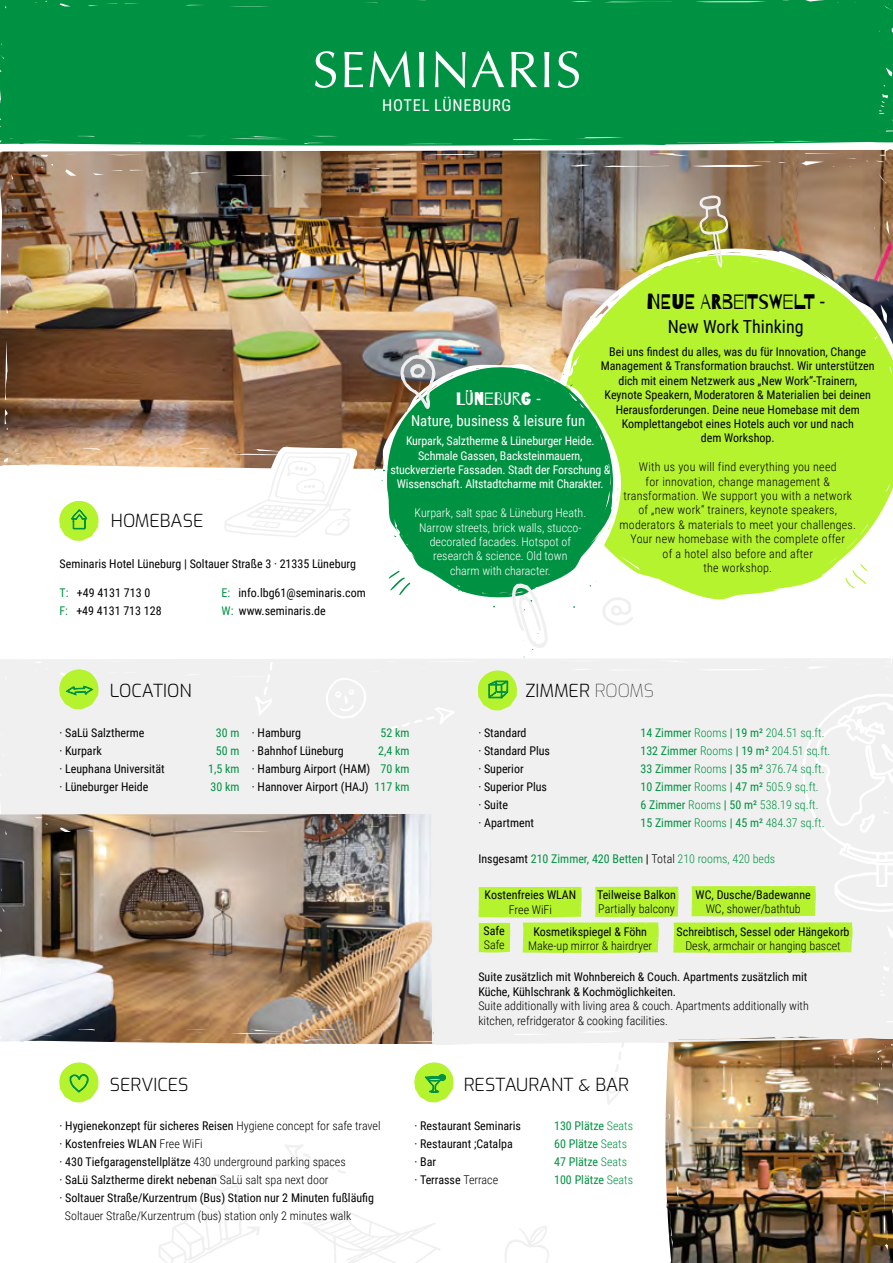
<style>
.page{position:relative;width:893px;height:1263px;background:#fff}
.page>*{position:absolute;margin:0;border:0;box-sizing:border-box;transform-origin:0 0}
.t1{font:21px "Barriecito";color:#000}
.t2{font:100 18px "Exo";color:#000}
.t3{font:18px "Roboto Condensed";color:#000}
.t4{font:18px "Barriecito";color:#fff}
.t5{font:16.5px "Roboto Condensed";letter-spacing:.045em;color:#fff}
.t6{font:15px "Roboto Condensed";color:#fff}
.t7{font:12px/14.4px "Roboto Condensed";color:#000}
.t8{font:300 12px/14.4px "Roboto Condensed";letter-spacing:.02em;color:#000;text-align:center}
.t9{font:300 12px/14.4px "Roboto Condensed";color:#000}
.t10{font:300 12px "Roboto Condensed";color:#009243}
.t11{font:12px/14.4px "Roboto Condensed";letter-spacing:-.01em;color:#fff;text-align:center}
.t12{font:300 12px/14.4px "Roboto Condensed";color:#fff;text-align:center}
.t13{font:12px "Roboto Condensed";color:#009243}
.s1{color:#009243}
.s2{font-family:"Roboto Condensed"}
.s3{font-weight:400}
.s4{color:#000}
.s5{font-weight:300;color:#000}
.s6{font-weight:300}
.s7{font-size:15.9px}
</style>
<div class="page">
<img style="left:665px;top:1044px;width:228px;height:219px">
<div style="left:0;top:657px;width:893px;height:156px;background:#f0f0f0"></div>
<div style="left:1px;top:813px;width:892px;height:231px;background:#f0f0f0"></div>
<img style="left:0;top:814px;width:431px;height:230px">
<img style="left:0;top:149px;width:893px;height:320px">
<div style="left:0;top:0;width:893px;height:146px;background:#009243"></div>
<img style="left:545px;top:236px;width:348px;height:127px">
<svg style="left:550px;top:248px;width:343px;height:115px"></svg>
<svg style="left:556px;top:249px;width:337px;height:351px;fill:#b5f32f"></svg>
<svg style="left:843px;top:564px;width:24px;height:24px"></svg>
<svg style="left:378px;top:363px;width:245px;height:245px"></svg>
<svg style="left:386px;top:364px;width:227px;height:235px"></svg>
<svg style="left:394px;top:534px;width:6px;height:3px"></svg>
<svg style="left:383px;top:470px;width:4px;height:4px"></svg>
<svg style="left:458px;top:589px;width:5px;height:3px"></svg>
<svg style="left:559px;top:374px;width:13px;height:17px"></svg>
<svg style="left:589px;top:581px;width:8px;height:5px"></svg>
<div style="left:387px;top:369px;width:222px;height:222px;background:#009243;border-radius:50%"></div>
<svg style="left:388px;top:570px;width:23px;height:25px"></svg>
<img style="left:390px;top:347px;width:62px;height:105px">
<svg style="left:59px;top:500px;width:40px;height:41px"></svg>
<svg style="left:59px;top:669px;width:40px;height:41px"></svg>
<svg style="left:59px;top:1062px;width:40px;height:41px"></svg>
<svg style="left:414px;top:1062px;width:40px;height:41px"></svg>
<div style="left:431px;top:794px;width:41px;height:251px;background:#f0f0f0"></div>
<svg style="left:255px;top:657px;width:21px;height:59px"></svg>
<svg style="left:390px;top:706px;width:65px;height:24px"></svg>
<svg style="left:604px;top:1039px;width:21px;height:66px"></svg>
<svg style="left:285px;top:1144px;width:61px;height:30px"></svg>
<svg style="left:602px;top:597px;width:31px;height:28px"></svg>
<svg style="left:224px;top:446px;width:136px;height:91px"></svg>
<svg style="left:325px;top:677px;width:41px;height:42px"></svg>
<svg style="left:699px;top:195px;width:29px;height:73px"></svg>
<svg style="left:512px;top:583px;width:36px;height:67px"></svg>
<svg style="left:505px;top:1226px;width:44px;height:37px"></svg>
<svg style="left:159px;top:1174px;width:101px;height:89px"></svg>
<svg style="left:303px;top:1209px;width:137px;height:54px"></svg>
<svg style="left:478px;top:670px;width:415px;height:283px"></svg>
<svg style="left:315px;top:51px;width:264px;height:37px"></svg>
<h3 class="t5" style="left:382px;top:94px;width:131px">HOTEL LÜNEBURG</h3>
<h2 class="t2" style="left:111px;top:508px;width:94px">HOMEBASE</h2>
<p class="t7" style="left:60px;top:556px;width:298px">Seminaris Hotel Lüneburg | Soltauer Straße 3 · 21335 Lüneburg</p>
<p class="t7" style="left:60px;top:585px;width:92px"><span class="s1">T:</span> +49 4131 713 0</p>
<p class="t7" style="left:222px;top:585px;width:146px"><span class="s1">E:</span> info.lbg61@seminaris.com</p>
<p class="t7" style="left:60px;top:603px;width:104px"><span class="s1">F:</span> +49 4131 713 128</p>
<p class="t7" style="left:222px;top:603px;width:106px"><span class="s1">W:</span> www.seminaris.de</p>
<h1 class="t1" style="left:646px;top:287px;width:180px">NEUE ARBEITSWELT <span class="s2">-</span></h1>
<h2 class="t3" style="left:668px;top:314px;width:137px">New Work Thinking</h2>
<p class="t7" style="left:601px;top:344px;width:275px;text-align:center">Bei uns findest du alles, was du für Innovation, Change Management &amp; Transformation brauchst. Wir unterstützen dich mit einem Netzwerk aus „New Work“-Trainern, Keynote Speakern, Moderatoren &amp; Materialien bei deinen Herausforderungen. Deine neue Homebase mit dem Komplettangebot eines Hotels auch vor und nach<br>dem Workshop.</p>
<p class="t8" style="left:619px;top:459px;width:238px">With us you will find everything you need<br>for innovation, change management &amp; transformation. We support you with a network of „new work“ trainers, keynote speakers, moderators &amp; materials to meet your challenges.<br>Your new homebase with the complete offer<br>of a hotel also before and after<br>the workshop.</p>
<h2 class="t4" style="left:456px;top:387px;width:87px">LÜNEBURG <span class="s2">-</span></h2>
<p class="t6" style="left:411px;top:410px;width:176px">Nature, business &amp; leisure fun</p>
<p class="t11" style="left:390px;top:433px;width:222px">Kurpark, Salztherme &amp; Lüneburger Heide.<br>Schmale Gassen, Backsteinmauern, stuckverzierte Fassaden. Stadt der Forschung &amp; Wissenschaft. Altstadtcharme mit Charakter.</p>
<p class="t12" style="left:415px;top:505px;width:173px">Kurpark, salt spac &amp; Lüneburg Heath.<br>Narrow streets, brick walls, stucco&shy;decorated facades. Hotspot of research &amp; science. Old town<br>charm with character.</p>
<h2 class="t2" style="left:110px;top:677px;width:83px">LOCATION</h2>
<h2 class="t2" style="left:525px;top:677px;width:130px">ZIMMER ROOMS</h2>
<p class="t7" style="left:60px;top:725px;width:86px">· SaLü Salztherme</p>
<p class="t13" style="left:216px;top:724px;width:25px">30 m</p>
<p class="t7" style="left:60px;top:743px;width:44px">· Kurpark</p>
<p class="t13" style="left:216px;top:742px;width:25px">50 m</p>
<p class="t7" style="left:60px;top:761px;width:107px">· Leuphana Universität</p>
<p class="t13" style="left:208px;top:760px;width:33px">1,5 km</p>
<p class="t7" style="left:60px;top:779px;width:90px">· Lüneburger Heide</p>
<p class="t13" style="left:211px;top:778px;width:31px">30 km</p>
<p class="t7" style="left:252px;top:725px;width:51px">· Hamburg</p>
<p class="t13" style="left:380px;top:724px;width:31px">52 km</p>
<p class="t7" style="left:252px;top:743px;width:93px">· Bahnhof Lüneburg</p>
<p class="t7" style="left:252px;top:741px;width:159px;line-height:18px;text-align:justify;text-indent:126px"><span class="s1">2,4 km </span>· Hamburg Airport (HAM) <span class="s1">70 km </span>· Hannover Airport (HAJ) <span class="s1">117 km</span></p>
<p class="t7" style="left:478px;top:725px;width:50px">· Standard</p>
<p class="t10" style="left:640px;top:724px;width:186px"><span class="s3">14 Zimmer</span> Rooms <span class="s3">| 19 m²</span> 204.51 sq.ft.</p>
<p class="t7" style="left:478px;top:743px;width:73px">· Standard Plus</p>
<p class="t10" style="left:640px;top:742px;width:192px"><span class="s3">132 Zimmer</span> Rooms <span class="s3">| 19 m²</span> 204.51 sq.ft.</p>
<p class="t7" style="left:478px;top:761px;width:47px">· Superior</p>
<p class="t10" style="left:640px;top:760px;width:186px"><span class="s3">33 Zimmer</span> Rooms <span class="s3">| 35 m²</span> 376.74 sq.ft.</p>
<p class="t7" style="left:478px;top:779px;width:70px">· Superior Plus</p>
<p class="t10" style="left:640px;top:778px;width:180px"><span class="s3">10 Zimmer</span> Rooms <span class="s3">| 47 m²</span> 505.9 sq.ft.</p>
<p class="t7" style="left:478px;top:797px;width:31px">· Suite</p>
<p class="t10" style="left:640px;top:796px;width:180px"><span class="s3">6 Zimmer</span> Rooms <span class="s3">| 50 m²</span> 538.19 sq.ft.</p>
<p class="t7" style="left:478px;top:815px;width:57px">· Apartment</p>
<p class="t10" style="left:640px;top:814px;width:186px"><span class="s3">15 Zimmer</span> Rooms <span class="s3">| 45 m²</span> 484.37 sq.ft.</p>
<p class="t13" style="left:478px;top:850px;width:298px"><span class="s4">Insgesamt</span> 210 Zimmer, 420 Betten <span class="s4">|</span> <span class="s5">Total</span> <span class="s6">210 rooms, 420 beds</span></p>
<p class="t7" style="left:696px;top:887px;width:117px">WC, Dusche/Badewanne</p>
<p class="t9" style="left:706px;top:901px;width:97px">WC, shower/bathtub</p>
<p class="t7" style="left:485px;top:887px;width:93px">Kostenfreies WLAN</p>
<p class="t9" style="left:509px;top:902px;width:45px">Free WiFi</p>
<p class="t7" style="left:597px;top:887px;width:81px">Teilweise Balkon</p>
<p class="t9" style="left:598px;top:901px;width:78px">Partially balcony</p>
<p class="t7" style="left:533px;top:924px;width:115px">Kosmetikspiegel &amp; Föhn</p>
<p class="t9" style="left:528px;top:938px;width:125px">Make-up mirror &amp; hairdryer</p>
<p class="t7" style="left:484px;top:923px;width:23px">Safe</p>
<p class="t9" style="left:484px;top:937px;width:22px">Safe</p>
<p class="t7" style="left:677px;top:923px;width:174px">Schreibtisch, Sessel oder Hängekorb</p>
<p class="t9" style="left:685px;top:938px;width:157px">Desk, armchair or hanging bascet</p>
<p class="t7" style="left:478px;top:969px;width:330px">Suite zusätzlich mit Wohnbereich &amp; Couch. Apartments zusätzlich mit<br>Küche, Kühlschrank &amp; Kochmöglichkeiten.</p>
<p class="t9" style="left:478px;top:998px;width:332px">Suite additionally with living area &amp; couch. Apartments additionally with kitchen, refridgerator &amp; cooking facilities.</p>
<h2 class="t2" style="left:110px;top:1072px;width:80px">SERVICES</h2>
<h2 class="t2" style="left:464px;top:1071px;width:167px">RESTAURANT <span class="s7">&amp;</span> BAR</h2>
<p class="t7" style="left:60px;top:1116px;width:323px;line-height:18px">· Hygienekonzept für sicheres Reisen <span class="s6">Hygiene concept for safe travel </span>· Kostenfreies WLAN <span class="s6">Free WiFi<br></span>· 430 Tiefgaragenstellplätze <span class="s6">430 underground parking spaces<br></span>· SaLü Salztherme direkt nebenan <span class="s6">SaLü salt spa next door<br></span>· Soltauer Straße/Kurzentrum (Bus) Station nur 2 Minuten fußläufig</p>
<p class="t9" style="left:65px;top:1208px;width:288px">Soltauer Straße/Kurzentrum (bus) station only 2 minutes walk</p>
<p class="t7" style="left:415px;top:1118px;width:108px">· Restaurant Seminaris</p>
<p class="t13" style="left:554px;top:1117px;width:80px">130 Plätze <span class="s6">Seats</span></p>
<p class="t7" style="left:415px;top:1136px;width:100px">· Restaurant ;Catalpa</p>
<p class="t13" style="left:554px;top:1135px;width:74px">60 Plätze <span class="s6">Seats</span></p>
<p class="t7" style="left:415px;top:1154px;width:23px">· Bar</p>
<p class="t13" style="left:554px;top:1153px;width:74px">47 Plätze <span class="s6">Seats</span></p>
<p class="t7" style="left:415px;top:1172px;width:85px">· Terrasse <span class="s6">Terrace</span></p>
<p class="t13" style="left:554px;top:1171px;width:80px">100 Plätze <span class="s6">Seats</span></p>
</div>
